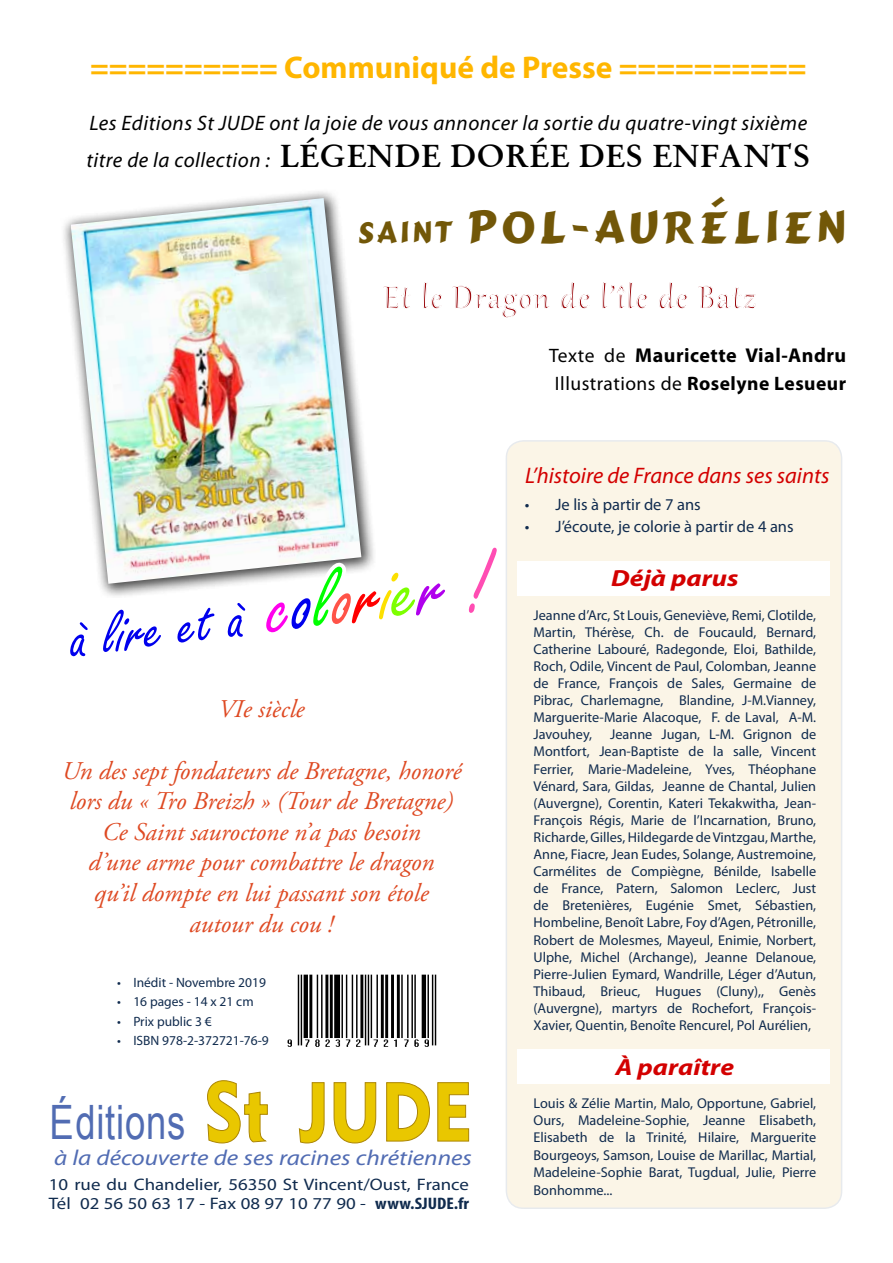
<style>
.page{position:relative;width:893px;height:1263px;background:#fff}
.page>*{position:absolute;margin:0;border:0;box-sizing:border-box;transform-origin:0 0}
.t1{font:82.5px "Geometric 415 BT Black A";color:#e9c700;scale:.85 1}
.t2{font:64.65px "Freestyle Script";color:#0000ed}
.t3{font:47.4px "Arial";letter-spacing:.02em;color:#516cb3;scale:.77 1}
.t4{font:45px "Cactus DB Normal";letter-spacing:.06em;color:#725708;scale:1.04 1}
.t5{font:39px "Gabriola";letter-spacing:.06em;color:#9a090d;scale:.94 1}
.t6{font:700 31.5px "Original Garamond BT";letter-spacing:.025em;color:#000}
.t7{font:700 31.5px "Myriad Pro";color:#ffb600}
.t8{font:italic 25.5px/30.6px "Adobe Garamond Pro";color:#de4922;text-align:center}
.t9{font:italic 700 23.4px "Myriad Pro";color:#d30000;scale:1.17 1}
.t10{font:italic 22.5px "Myriad Pro";color:#d30000}
.t11{font:italic 21.6px "Myriad Pro";color:#516cb3;scale:1.16 1}
.t12{font:italic 21px "Myriad Pro";letter-spacing:.025em;color:#000}
.t13{font:700 20.1px "Myriad Pro";letter-spacing:.025em;color:#000}
.t14{font:19.5px "Myriad Pro";letter-spacing:.025em;color:#000}
.t15{font:16.65px/18.8px "Myriad Pro";color:#102b4e;scale:1.13 1}
.t16{font:16.5px "Myriad Pro";color:#102b4e}
.t17{font:14.25px/17.1px "Myriad Pro";color:#102b4e;text-align:justify}
.t18{font:13.5px "Myriad Pro";color:#102b4e}
.s1{font-family:"Myriad Pro";font-weight:400;font-style:italic;font-size:21px}
.s2{font-size:30px}
.s3{font-weight:400;font-size:19.5px}
.s4{font-weight:700}
.s5{font-size:90.75px;color:#ff00ed}
.s6{font-size:90.75px}
.s7{font-size:90.75px;color:#0f0}
.s8{font-size:90.75px;color:#ff5348}
.s9{font-size:90.75px;color:#f00}
.s10{font-size:90.75px;color:#fce000}
.s11{font-size:90.75px;color:#7dff00}
.s12{font-size:90.75px;color:#b000ed}
.s13{font-size:90.75px;color:#ff4db3}
.s14{font-weight:700;font-stretch:condensed}
</style>
<div class="page">
<div style="left:506px;top:441px;width:336px;height:767px;background:#fbf5e7;border-radius:17px"></div>
<div style="left:506px;top:440px;width:336px;height:769px;border:2px solid #102b4e;border-radius:17px"></div>
<svg style="left:207px;top:1080px;width:61px;height:64px"></svg>
<svg style="left:299px;top:1082px;width:26px;height:62px"></svg>
<svg style="left:333px;top:1082px;width:43px;height:62px"></svg>
<svg style="left:386px;top:1082px;width:44px;height:60px"></svg>
<svg style="left:437px;top:1082px;width:32px;height:60px"></svg>
<img style="left:287px;top:974px;width:150px;height:73px">
<div style="left:517px;top:561px;width:313px;height:34px;background:#fff"></div>
<div style="left:517px;top:1049px;width:312px;height:34px;background:#fff"></div>
<div style="left:58px;top:186px;width:318px;height:412px;background:#000;opacity:.75"></div>
<img style="left:71px;top:198px;width:290px;height:386px">
<svg style="left:63px;top:526px;width:188px;height:72px"></svg>
<img style="left:257px;top:489px;width:119px;height:109px">
<h3 class="t7" style="left:90px;top:46px;width:718px">========== Communiqué de Presse ==========</h3>
<h3 class="t12" style="left:89px;top:110px;width:719px">Les Editions St JUDE ont la joie de vous annoncer la sortie du quatre-vingt sixième</h3>
<h3 class="t6" style="left:86px;top:137px;width:725px"><span class="s1">titre de la collection :</span> LÉGENDE DORÉE DES ENFANTS</h3>
<h3 class="t4" style="left:358px;top:196px;width:471px"><span class="s2">SAINT</span> POL-AURÉLIEN</h3>
<h3 class="t5" style="left:384px;top:272px;width:397px">Et le Dragon de l’île de Batz</h3>
<h3 class="t13" style="left:549px;top:342px;width:299px"><span class="s3">Texte de</span> Mauricette Vial-Andru</h3>
<h3 class="t14" style="left:555px;top:371px;width:293px">Illustrations de <span class="s4">Roselyne Lesueur</span></h3>
<h2 class="t2" style="left:66px;top:604px;width:426px;rotate:-7deg">à lire et à <span class="s5">c</span><span class="s6">o</span><span class="s7">l</span><span class="s8">o</span><span class="s9">r</span><span class="s10">i</span><span class="s11">e</span><span class="s12">r</span> <span class="s13">!</span></h2>
<h3 class="t8" style="left:218px;top:695px;width:88px">VIe siècle</h3>
<h3 class="t8" style="left:62px;top:756px;width:401px">Un des sept fondateurs de Bretagne, honoré lors du « Tro Breizh » (Tour de Bretagne)<br>Ce Saint sauroctone n’a pas besoin<br>d’une arme pour combattre le dragon<br>qu’il dompte en lui passant son étole autour du cou !</h3>
<p class="t18" style="left:117px;top:974px;width:150px">• Inédit - Novembre 2019</p>
<p class="t18" style="left:117px;top:993px;width:138px">• 16 pages - 14 x 21 cm</p>
<p class="t18" style="left:117px;top:1013px;width:96px">• Prix public 3 €</p>
<p class="t18" style="left:117px;top:1032px;width:153px">• ISBN 978-2-372721-76-9</p>
<h1 class="t1" style="left:205px;top:1061px;width:316px">St JUDE</h1>
<p class="t15" style="left:49px;top:1175px;width:373px">10 rue du Chandelier, 56350 St Vincent/Oust, France<br>Tél 02 56 50 63 17 - Fax 08 97 10 77 90 - <span class="s14">www.SJUDE.fr</span></p>
<h3 class="t3" style="left:50px;top:1090px;width:178px">éditions</h3>
<h3 class="t11" style="left:54px;top:1144px;width:362px">à la découverte de ses racines chrétiennes</h3>
<h3 class="t10" style="left:525px;top:461px;width:306px">L’histoire de France dans ses saints</h3>
<p class="t16" style="left:525px;top:494px;width:177px">• Je lis à partir de 7 ans</p>
<p class="t16" style="left:525px;top:516px;width:270px">• J’écoute, je colorie à partir de 4 ans</p>
<h3 class="t9" style="left:611px;top:563px;width:111px">Déjà parus</h3>
<p class="t17" style="left:533px;top:606px;width:284px">Jeanne d’Arc, St Louis, Geneviève, Remi, Clotilde, Martin, Thérèse, Ch. de Foucauld, Bernard, Catherine Labouré, Radegonde, Eloi, Bathilde, Roch, Odile, Vincent de Paul, Colomban, Jeanne de France, François de Sales, Germaine de Pibrac, Charlemagne, Blandine, J-M.Vianney, Marguerite-Marie Alacoque, F. de Laval, A-M.<br>Javouhey,</p>
<p class="t17" style="left:533px;top:726px;width:284px;text-indent:77px">Jeanne Jugan, L-M. Grignon de Montfort, Jean-Baptiste de la salle, Vincent Ferrier, Marie-Madeleine, Yves, Théophane Vénard, Sara, Gildas, Jeanne de Chantal, Julien (Auvergne), Corentin, Kateri Tekakwitha, Jean-François Régis, Marie de l’Incarnation, Bruno, Richarde, Gilles, Hildegarde de Vintzgau, Marthe, Anne, Fiacre, Jean Eudes, Solange, Austremoine, Carmélites de Compiègne, Bénilde, Isabelle de France, Patern, Salomon Leclerc, Just de Bretenières, Eugénie Smet, Sébastien, Hombeline, Benoît Labre, Foy d’Agen, Pétronille, Robert de Molesmes, Mayeul, Enimie, Norbert, Ulphe, Michel (Archange), Jeanne Delanoue, Pierre-Julien Eymard, Wandrille, Léger d’Autun, Thibaud, Brieuc, Hugues (Cluny),, Genès (Auvergne), martyrs de Rochefort, François-Xavier, Quentin, Benoîte Rencurel, Pol Aurélien,</p>
<h3 class="t9" style="left:616px;top:1051px;width:103px">À paraître</h3>
<p class="t17" style="left:533px;top:1094px;width:284px">Louis &amp; Zélie Martin, Malo, Opportune, Gabriel, Ours, Madeleine-Sophie, Jeanne Elisabeth, Elisabeth de la Trinité, Hilaire, Marguerite Bourgeoys, Samson, Louise de Marillac, Martial, Madeleine-Sophie Barat, Tugdual, Julie, Pierre Bonhomme...</p>
</div>
